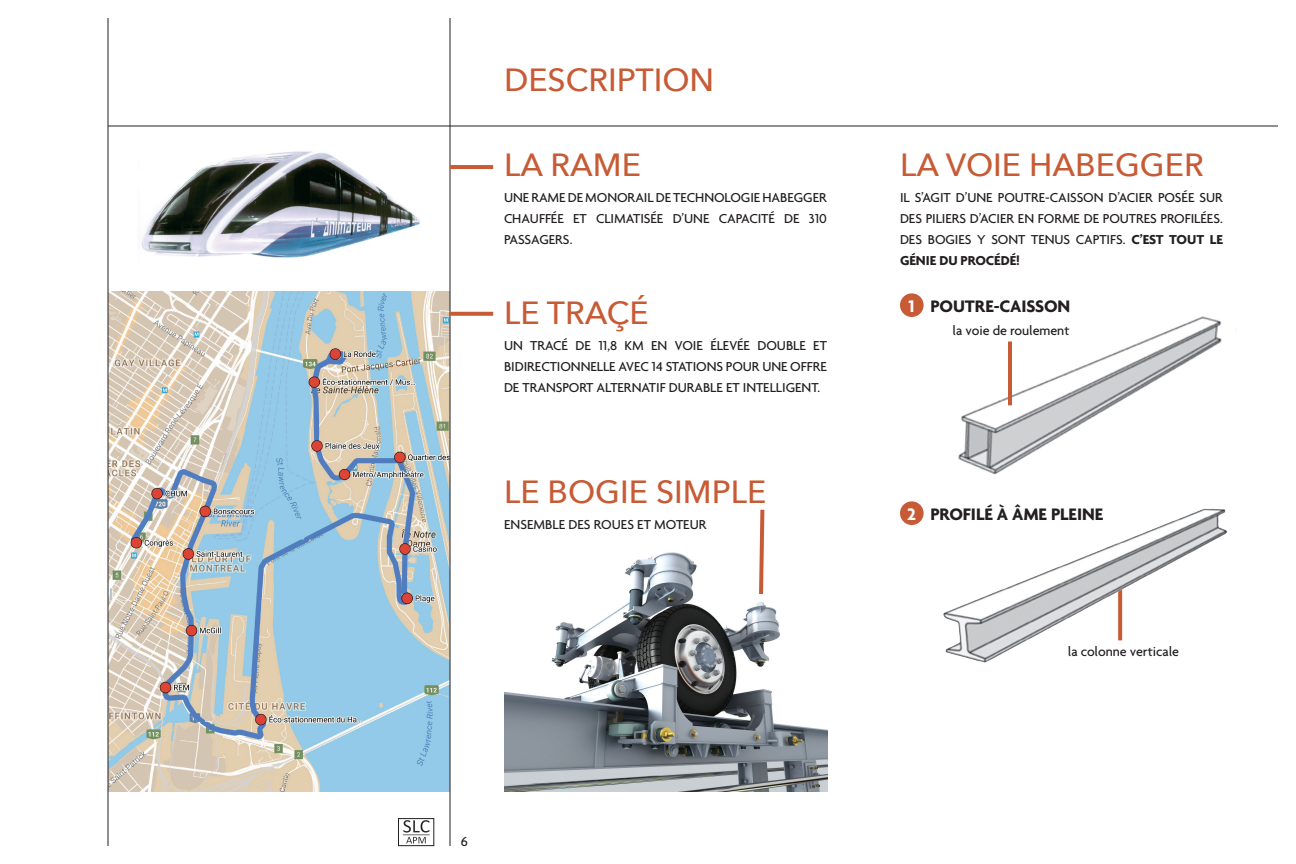
<style>
.page{position:relative;width:1296px;height:864px;background:#fff}
.page>*{position:absolute;margin:0;border:0;box-sizing:border-box;transform-origin:0 0}
.t1{font:500 32px "Avenir Next";color:#c75b35}
.t2{font:700 18px "Agenda";letter-spacing:-.005em;color:#231f20}
.t3{font:500 14px/21px "Agenda";letter-spacing:-.005em;color:#231f20;text-align:justify}
.s1{font-weight:700}
.s2{color:#fff}
</style>
<div class="page">
<img style="left:402px;top:820px;width:28px;height:24px">
<div style="left:398px;top:818px;width:36px;height:28px;border:1px solid #231f20"></div>
<img style="left:907px;top:308px;width:329px;height:167px">
<hr style="left:1008px;top:342px;width:4px;height:63px;background:#c75b35">
<img style="left:141px;top:151px;width:279px;height:107px">
<img style="left:109px;top:292px;width:341px;height:500px">
<hr style="left:108px;top:18px;width:1px;height:828px;background:#231f20">
<hr style="left:450px;top:18px;width:1px;height:828px;background:#231f20">
<hr style="left:108px;top:126px;width:1170px;height:1px;background:#231f20">
<div style="left:900px;top:293px;width:24px;height:24px;background:#c75b35;border-radius:50%"></div>
<div style="left:900px;top:501px;width:24px;height:24px;background:#c75b35;border-radius:50%"></div>
<hr style="left:450px;top:165px;width:43px;height:4px;background:#c75b35">
<svg style="left:450px;top:312px;width:43px;height:4px"></svg>
<img style="left:504px;top:552px;width:324px;height:239px">
<svg style="left:757px;top:509px;width:9px;height:89px"></svg>
<img style="left:943px;top:508px;width:284px;height:155px">
<h1 class="t1" style="left:504px;top:53px;width:212px">DESCRIPTION</h1>
<h1 class="t1" style="left:504px;top:138px;width:139px">LA RAME</h1>
<p class="t3" style="left:504px;top:187px;width:325px">UNE RAME DE MONORAIL DE TECHNOLOGIE HABEGGER CHAUFFÉE ET CLIMATISÉE D’UNE CAPACITÉ DE 310<br>PASSAGERS.</p>
<h1 class="t1" style="left:504px;top:285px;width:146px">LE TRAÇÉ</h1>
<p class="t3" style="left:504px;top:334px;width:325px">UN TRACÉ DE 11,8 KM EN VOIE ÉLEVÉE DOUBLE ET BIDIRECTIONNELLE AVEC 14 STATIONS POUR UNE OFFRE DE TRANSPORT ALTERNATIF DURABLE ET INTELLIGENT.</p>
<h1 class="t1" style="left:504px;top:465px;width:264px">LE BOGIE SIMPLE</h1>
<p class="t3" style="left:504px;top:514px;width:204px">ENSEMBLE DES ROUES ET MOTEUR</p>
<p class="t3" style="left:461px;top:831px;width:9px">6</p>
<h1 class="t1" style="left:900px;top:138px;width:305px">LA VOIE HABEGGER</h1>
<p class="t3" style="left:900px;top:187px;width:325px">IL S’AGIT D’UNE POUTRE-CAISSON D’ACIER POSÉE SUR DES PILIERS D’ACIER EN FORME DE POUTRES PROFILÉES.<br>DES BOGIES Y SONT TENUS CAPTIFS. <span class="s1">C’EST TOUT LE GÉNIE DU PROCÉDÉ!</span></p>
<p class="t2" style="left:908px;top:295px;width:163px"><span class="s2">1</span> POUTRE-CAISSON</p>
<p class="t3" style="left:953px;top:319px;width:118px">la voie de roulement</p>
<p class="t2" style="left:907px;top:503px;width:198px"><span class="s2">2</span> PROFILÉ À ÂME PLEINE</p>
<p class="t3" style="left:1068px;top:641px;width:113px">la colonne verticale</p>
</div>
